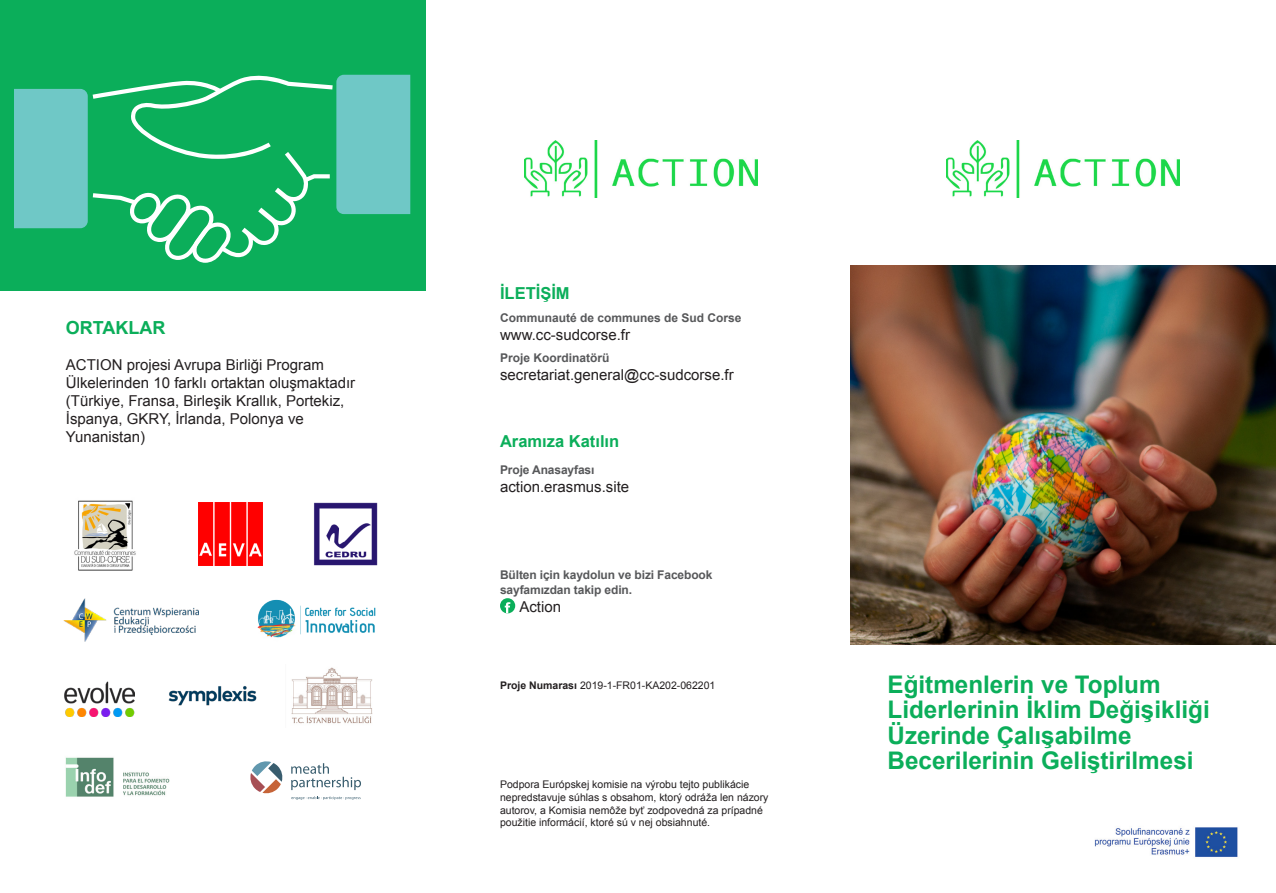
<style>
.page{position:relative;width:1276px;height:893px;background:#fff}
.page>*{position:absolute;margin:0;border:0;box-sizing:border-box;transform-origin:0 0}
.t1{font:700 24.3px/25.5px "Arial";color:#0bae5a}
.t2{font:700 18px "Arial";color:#0bae5a}
.t3{font:700 16.5px "Arial";color:#0bae5a}
.t4{font:15px/18px "Arial";color:#231f20}
.t5{font:700 12px/14.4px "Arial";letter-spacing:-.01em;color:#57585a}
.t6{font:10.5px/12.6px "Arial";color:#231f20}
.s1{font-weight:700}
</style>
<div class="page">
<img style="left:850px;top:266px;width:426px;height:378px">
<img style="left:947px;top:140px;width:232px;height:57px">
<img style="left:525px;top:140px;width:233px;height:57px">
<svg style="left:500px;top:598px;width:15px;height:15px"></svg>
<img style="left:199px;top:502px;width:63px;height:64px">
<img style="left:291px;top:667px;width:82px;height:57px">
<img style="left:64px;top:681px;width:70px;height:35px">
<svg style="left:250px;top:761px;width:33px;height:33px"></svg>
<svg style="left:291px;top:763px;width:70px;height:27px"></svg>
<svg style="left:291px;top:796px;width:70px;height:4px"></svg>
<img style="left:65px;top:757px;width:105px;height:40px">
<img style="left:168px;top:686px;width:89px;height:20px">
<img style="left:314px;top:502px;width:63px;height:64px">
<img style="left:74px;top:500px;width:62px;height:71px">
<img style="left:257px;top:599px;width:119px;height:39px">
<img style="left:63px;top:598px;width:136px;height:43px">
<div style="left:0;top:0;width:425px;height:290px;background:#0bae5a"></div>
<svg style="left:14px;top:74px;width:396px;height:189px"></svg>
<img style="left:1094px;top:827px;width:144px;height:30px">
<p class="t2" style="left:66px;top:315px;width:101px">ORTAKLAR</p>
<p class="t4" style="left:66px;top:355px;width:291px">ACTION projesi Avrupa Birliği Program Ülkelerinden 10 farklı ortaktan oluşmaktadır (Türkiye, Fransa, Birleşik Krallık, Portekiz, İspanya, GKRY, İrlanda, Polonya ve Yunanistan)</p>
<p class="t3" style="left:500px;top:282px;width:71px">İLETİŞİM</p>
<p class="t5" style="left:500px;top:311px;width:243px">Communauté de communes de Sud Corse</p>
<p class="t4" style="left:500px;top:325px;width:132px">www.cc-sudcorse.fr</p>
<p class="t5" style="left:500px;top:351px;width:111px">Proje Koordinatörü</p>
<p class="t4" style="left:500px;top:366px;width:235px">secretariat.general@cc-sudcorse.fr</p>
<p class="t3" style="left:500px;top:430px;width:121px">Aramıza Katılın</p>
<p class="t5" style="left:500px;top:463px;width:96px">Proje Anasayfası</p>
<p class="t4" style="left:500px;top:477px;width:131px">action.erasmus.site</p>
<p class="t5" style="left:500px;top:568px;width:214px">Bülten için kaydolun ve bizi Facebook sayfamızdan takip edin.</p>
<p class="t4" style="left:519px;top:598px;width:43px">Action</p>
<p class="t6" style="left:500px;top:679px;width:217px"><span class="s1">Proje Numarası</span> 2019-1-FR01-KA202-062201</p>
<p class="t6" style="left:500px;top:778px;width:270px">Podpora Európskej komisie na výrobu tejto publikácie nepredstavuje súhlas s obsahom, ktorý odráža len názory autorov, a Komisia nemôže byť zodpovedná za prípadné použitie informácií, ktoré sú v nej obsiahnuté.</p>
<h1 class="t1" style="left:887px;top:672px;width:324px">Eğitmenlerin ve Toplum<br>Liderlerinin İklim Değişikliği<br>Üzerinde Çalışabilme<br>Becerilerinin Geliştirilmesi</h1>
</div>
